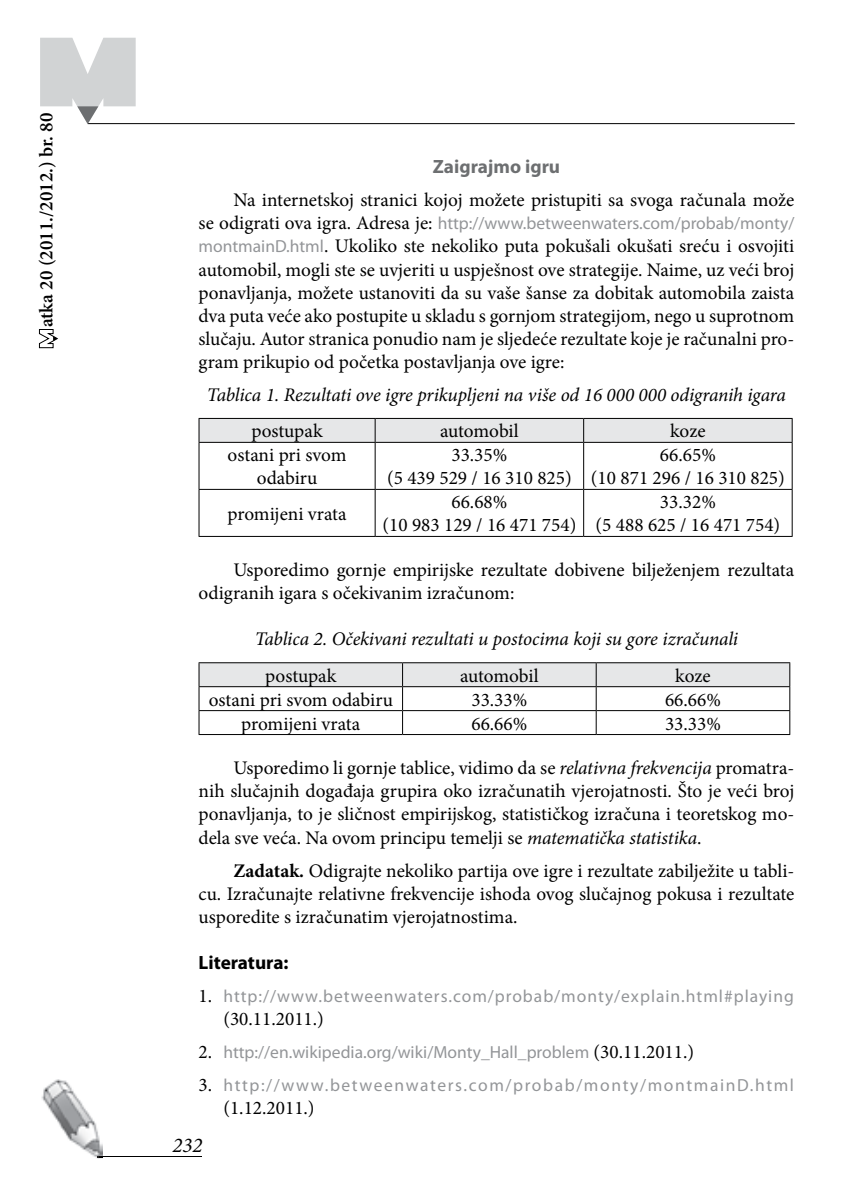
<style>
.page{position:relative;width:844px;height:1191px;background:#fff}
.page>*{position:absolute;margin:0;border:0;box-sizing:border-box;transform-origin:0 0}
.t1{font:italic 21px "Minion Pro";color:#000}
.t2{font:19.25px/23.1px "Minion Pro";color:#000;text-align:center}
.t3{font:italic 19.25px "Minion Pro";letter-spacing:-.01em;color:#000}
.t4{font:600 19.25px "Minion Pro";color:#000}
.t5{font:700 19.25px "Myriad Pro";color:#6d6f71}
.t6{font:700 19.25px "Myriad Pro";color:#000}
.t7{font:17.5px "Myriad Pro";color:#939598}
.t8{font:17.5px "Myriad Pro";letter-spacing:.055em;color:#939598}
.t9{font:17.5px "Myriad Pro";letter-spacing:.09em;color:#939598}
.s1{font-family:"Minion Pro";font-size:19.25px;color:#000}
.s2{font-family:"Myriad Pro";font-size:17.5px;color:#939598}
.s3{font-style:italic}
.s4{font-weight:700}
</style>
<div class="page">
<hr style="left:98px;top:1156px;width:104px;height:1px;background:#000">
<img style="left:41px;top:1079px;width:62px;height:80px">
<hr style="left:88px;top:123px;width:706px;height:1px;background:#000">
<svg style="left:40px;top:38px;width:96px;height:86px"></svg>
<svg style="left:39px;top:329px;width:19px;height:19px"></svg>
<svg style="left:198px;top:418px;width:594px;height:24px;background:#dadbdc"></svg>
<hr style="left:198px;top:442px;width:177px;height:1px;background:#000">
<hr style="left:198px;top:443px;width:1px;height:46px;background:#000">
<hr style="left:375px;top:442px;width:208px;height:1px;background:#000">
<hr style="left:374px;top:443px;width:1px;height:46px;background:#000">
<hr style="left:583px;top:442px;width:209px;height:1px;background:#000">
<hr style="left:583px;top:443px;width:1px;height:46px;background:#000">
<hr style="left:791px;top:443px;width:1px;height:46px;background:#000">
<hr style="left:198px;top:489px;width:177px;height:1px;background:#000">
<hr style="left:198px;top:490px;width:1px;height:46px;background:#000">
<hr style="left:375px;top:489px;width:208px;height:1px;background:#000">
<hr style="left:374px;top:490px;width:1px;height:46px;background:#000">
<hr style="left:583px;top:489px;width:209px;height:1px;background:#000">
<hr style="left:583px;top:490px;width:1px;height:46px;background:#000">
<hr style="left:791px;top:490px;width:1px;height:46px;background:#000">
<hr style="left:198px;top:536px;width:177px;height:1px;background:#000">
<hr style="left:375px;top:536px;width:208px;height:1px;background:#000">
<hr style="left:583px;top:536px;width:209px;height:1px;background:#000">
<hr style="left:198px;top:662px;width:204px;height:1px;background:#000">
<hr style="left:402px;top:662px;width:194px;height:1px;background:#000">
<hr style="left:596px;top:662px;width:194px;height:1px;background:#000">
<svg style="left:198px;top:663px;width:592px;height:71px"></svg>
<hr style="left:198px;top:734px;width:204px;height:1px;background:#000">
<hr style="left:402px;top:734px;width:194px;height:1px;background:#000">
<hr style="left:596px;top:734px;width:194px;height:1px;background:#000">
<p class="t4" style="left:33px;top:327px;width:216px;rotate:-90deg">atka 20 (2011./2012.) br. 80</p>
<p class="t5" style="left:432px;top:154px;width:129px">Zaigrajmo igru</p>
<p class="t2" style="left:233px;top:189px;width:562px">Na internetskoj stranici kojoj možete pristupiti sa svoga računala može</p>
<p class="t7" style="left:198px;top:213px;width:597px"><span class="s1">se odigrati ova igra. Adresa je:</span> http://www.betweenwaters.com/probab/monty/</p>
<p class="t2" style="left:198px;top:235px;width:597px;text-align:justify"><span class="s2">montmainD.html</span>. Ukoliko ste nekoliko puta pokušali okušati sreću i osvojiti automobil, mogli ste se uvjeriti u uspješnost ove strategije. Naime, uz veći broj ponavljanja, možete ustanoviti da su vaše šanse za dobitak automobila zaista dva puta veće ako postupite u skladu s gornjom strategijom, nego u suprotnom slučaju. Autor stranica ponudio nam je sljedeće rezultate koje je računalni pro&shy;gram prikupio od početka postavljanja ove igre:</p>
<p class="t3" style="left:207px;top:382px;width:580px">Tablica 1. Rezultati ove igre prikupljeni na više od 16 000 000 odigranih igara</p>
<p class="t2" style="left:251px;top:420px;width:72px">postupak</p>
<p class="t2" style="left:440px;top:420px;width:80px">automobil</p>
<p class="t2" style="left:670px;top:420px;width:37px">koze</p>
<p class="t2" style="left:227px;top:444px;width:120px">ostani pri svom odabiru</p>
<p class="t2" style="left:387px;top:444px;width:186px">33.35%<br>(5 439 529 / 16 310 825)</p>
<p class="t2" style="left:591px;top:444px;width:195px">66.65%<br>(10 871 296 / 16 310 825)</p>
<p class="t2" style="left:227px;top:502px;width:120px">promijeni vrata</p>
<p class="t2" style="left:382px;top:491px;width:195px">66.68%<br>(10 983 129 / 16 471 754)</p>
<p class="t2" style="left:595px;top:491px;width:186px">33.32%<br>(5 488 625 / 16 471 754)</p>
<p class="t2" style="left:198px;top:558px;width:597px;text-align:left;text-indent:35px">Usporedimo gornje empirijske rezultate dobivene bilježenjem rezultata odigranih igara s očekivanim izračunom:</p>
<p class="t3" style="left:255px;top:626px;width:485px">Tablica 2. Očekivani rezultati u postocima koji su gore izračunali</p>
<p class="t2" style="left:265px;top:664px;width:72px">postupak</p>
<p class="t2" style="left:460px;top:664px;width:80px">automobil</p>
<p class="t2" style="left:675px;top:664px;width:37px">koze</p>
<p class="t2" style="left:209px;top:688px;width:186px">ostani pri svom odabiru</p>
<p class="t2" style="left:471px;top:688px;width:57px">33.33%</p>
<p class="t2" style="left:664px;top:688px;width:57px">66.66%</p>
<p class="t2" style="left:241px;top:712px;width:120px">promijeni vrata</p>
<p class="t2" style="left:471px;top:712px;width:57px">66.66%</p>
<p class="t2" style="left:664px;top:712px;width:57px">33.33%</p>
<p class="t2" style="left:198px;top:756px;width:597px;text-align:justify;text-indent:35px">Usporedimo li gornje tablice, vidimo da se <span class="s3">relativna frekvencija</span> promatra&shy;nih slučajnih događaja grupira oko izračunatih vjerojatnosti. Što je veći broj ponavljanja, to je sličnost empirijskog, statističkog izračuna i teoretskog mo&shy;dela sve veća. Na ovom principu temelji se <span class="s3">matematička statistika</span>.</p>
<p class="t2" style="left:198px;top:859px;width:597px;text-align:justify;text-indent:35px"><span class="s4">Zadatak.</span> Odigrajte nekoliko partija ove igre i rezultate zabilježite u tabli&shy;cu. Izračunajte relativne frekvencije ishoda ovog slučajnog pokusa i rezultate usporedite s izračunatim vjerojatnostima.</p>
<p class="t6" style="left:198px;top:950px;width:91px">Literatura:</p>
<p class="t8" style="left:198px;top:985px;width:596px"><span class="s1">1.</span> http://www.betweenwaters.com/probab/monty/explain.html#playing</p>
<p class="t2" style="left:223px;top:1007px;width:102px">(30.11.2011.)</p>
<p class="t7" style="left:198px;top:1041px;width:497px"><span class="s1">2.</span> http://en.wikipedia.org/wiki/Monty_Hall_problem <span class="s1">(30.11.2011.)</span></p>
<p class="t9" style="left:198px;top:1074px;width:597px"><span class="s1">3.</span> http://www.betweenwaters.com/probab/monty/montmainD.html</p>
<p class="t2" style="left:223px;top:1096px;width:93px">(1.12.2011.)</p>
<p class="t1" style="left:172px;top:1130px;width:32px">232</p>
</div>
